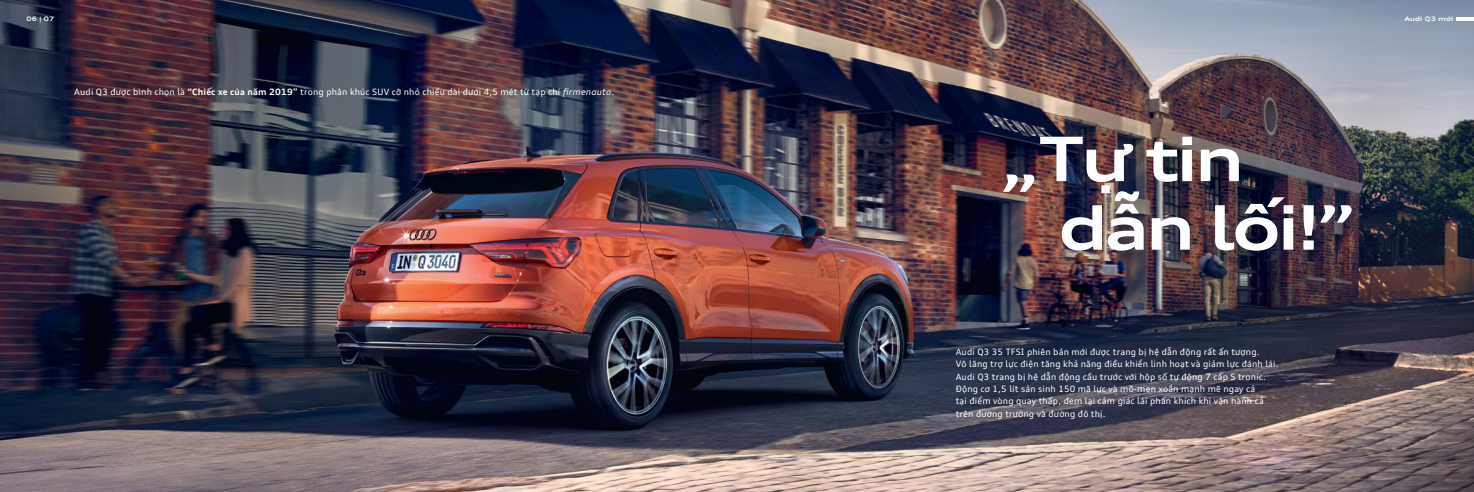
<style>
.page{position:relative;width:1474px;height:492px;background:#fff}
.page>*{position:absolute;margin:0;border:0;box-sizing:border-box;transform-origin:0 0}
.t1{font:700 expanded 61.25px/68.4px "Audi Type VN";letter-spacing:-.05em;color:#fff}
.t2{font:8.75px/12.2px "Audi Type VN";letter-spacing:.02em;color:#fff}
.t3{font:700 expanded 6.12px "Audi Type VN";letter-spacing:.02em;color:#fff}
.s1{font-weight:700}
.s2{font-style:italic}
</style>
<div class="page">
<img style="left:0;top:0;width:1473px;height:491px">
<hr style="left:1456px;top:17px;width:17px;height:4px;background:#fff">
<p class="t3" style="left:26px;top:14px;width:29px">06 | 07</p>
<p class="t2" style="left:74px;top:85px;width:541px">Audi Q3 được bình chọn là <span class="s1">“Chiếc xe của năm 2019”</span> trong phân khúc SUV cỡ nhỏ chiều dài dưới 4,5 mét từ tạp chí <span class="s2">firmenauto</span>.</p>
<h1 class="t1" style="left:1058px;top:119px;width:298px;text-indent:-58px">„Tự tin dẫn lối!”</h1>
<p class="t2" style="left:955px;top:345px;width:324px">Audi Q3 35 TFSI phiên bản mới được trang bị hệ dẫn động rất ấn tượng.<br>Vô lăng trợ lực điện tăng khả năng điều khiển linh hoạt và giảm lực đánh lái.<br>Audi Q3 trang bị hệ dẫn động cầu trước với hộp số tự động 7 cấp S tronic.<br>Động cơ 1,5 lít sản sinh 150 mã lực và mô-men xoắn mạnh mẽ ngay cả<br>tại điểm vòng quay thấp, đem lại cảm giác lái phấn khích khi vận hành cả trên đường trường và đường đô thị.</p>
<p class="t3" style="left:1404px;top:14px;width:50px">Audi Q3 mới</p>
</div>
